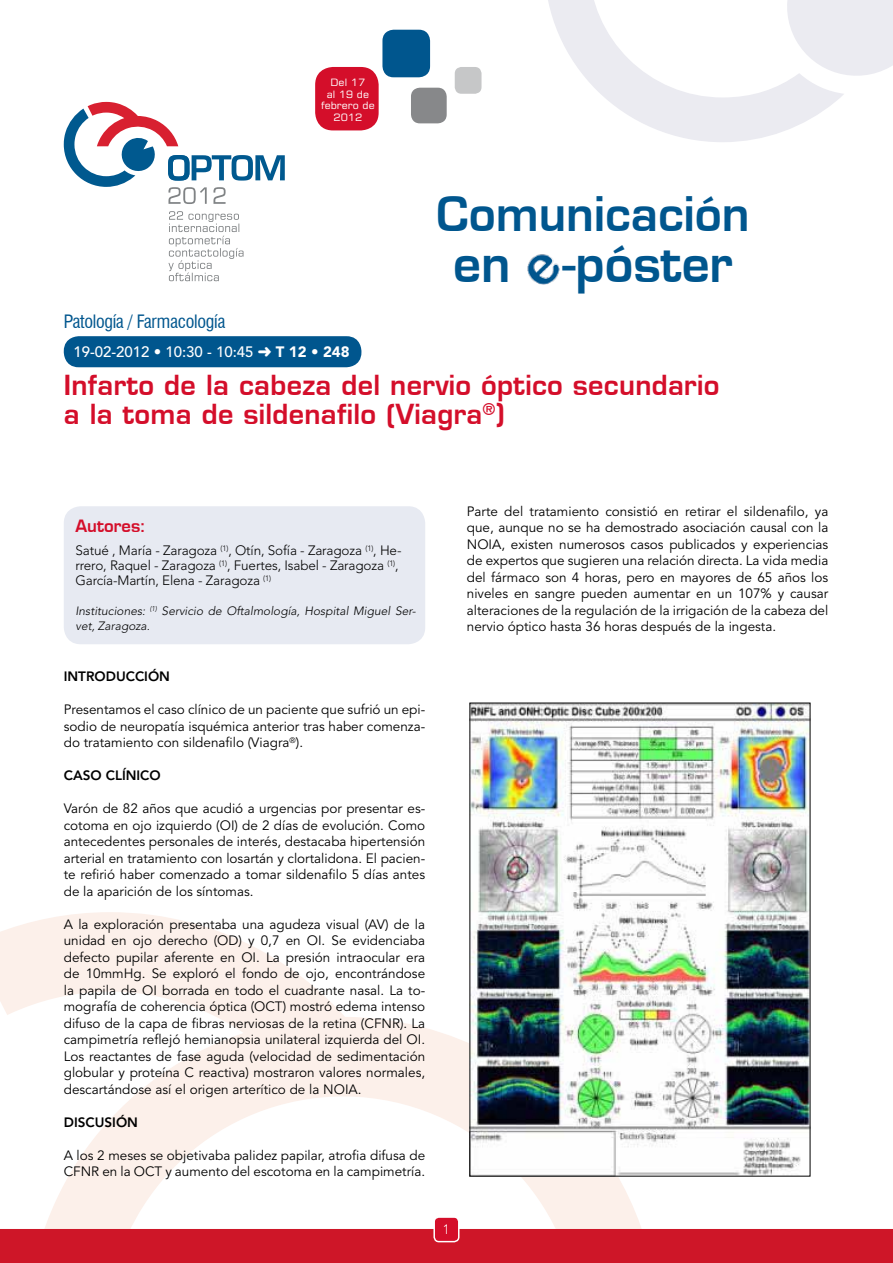
<style>
.page{position:relative;width:893px;height:1263px;background:#fff}
.page>*{position:absolute;margin:0;border:0;box-sizing:border-box;transform-origin:0 0}
.t1{font:49.2px "Square 721 Dm Normal";color:#00568e}
.t2{font:46.5px "Square 721 Dm Normal";color:#00568e}
.t3{font:27px/28.5px "Square 721 Dm Normal";letter-spacing:.01em;color:#d40e2a}
.t4{font:condensed 18px "Swiss 721 BT";letter-spacing:-.015em;color:#00568e}
.t5{font:16.65px "Square 721 Dm Normal";color:#d40e2a}
.t6{font:500 15px "Avenir";color:#fff}
.t7{font:13.5px/16.5px "Avenir";color:#000;text-align:justify}
.t8{font:300 13.5px/15px "Avenir";letter-spacing:-.01em;color:#000}
.t9{font:800 13.5px "Avenir";color:#000}
.t10{font:300 13.5px "Avenir";color:#fff}
.t11{font:italic 300 12px/15px "Avenir";color:#000}
.t12{font:10.2px/11.7px "Square 721";color:#fff;text-align:center;scale:1.05 1}
.s1{font-weight:900}
</style>
<div class="page">
<svg style="left:548px;top:0;width:345px;height:142px"></svg>
<svg style="left:0;top:912px;width:646px;height:317px"></svg>
<div style="left:0;top:1229px;width:893px;height:34px;background:#ce1628"></div>
<svg style="left:64px;top:102px;width:221px;height:102px"></svg>
<svg style="left:168px;top:211px;width:76px;height:70px"></svg>
<div style="left:64px;top:506px;width:361px;height:138px;background:#e7eaf2;border-radius:17px"></div>
<div style="left:64px;top:336px;width:297px;height:31px;background:#00568e;border-radius:15px"></div>
<div style="left:315px;top:67px;width:64px;height:63px;background:#d40e2a;border-radius:18px"></div>
<div style="left:382px;top:30px;width:48px;height:47px;background:#00568e;border-radius:11px"></div>
<div style="left:411px;top:88px;width:36px;height:35px;background:#87888a;border-radius:9px"></div>
<div style="left:455px;top:67px;width:26px;height:27px;background:#c6c7c8;border-radius:7px"></div>
<div style="left:434px;top:1217px;width:25px;height:24px;background:#d40e2a;border-radius:5px"></div>
<div style="left:433px;top:1216px;width:26px;height:26px;border:1px solid #fff;border-radius:5px"></div>
<img style="left:527px;top:254px;width:33px;height:31px">
<img style="left:471px;top:705px;width:337px;height:469px">
<h3 class="t4" style="left:64px;top:311px;width:163px">Patología / Farmacología</h3>
<p class="t12" style="left:321px;top:76px;width:53px">Del 17<br>al 19 de febrero de<br>2012</p>
<p class="t6" style="left:73px;top:343px;width:278px">19-02-2012 • 10:30 - 10:45 ➜ <span class="s1">T 12 • 248</span></p>
<h2 class="t2" style="left:436px;top:185px;width:315px">Comunicación</h2>
<h1 class="t1" style="left:453px;top:233px;width:281px">en -póster</h1>
<h3 class="t3" style="left:64px;top:370px;width:657px">Infarto de la cabeza del nervio óptico secundario a la toma de sildenafilo (Viagra<sup>®</sup>)</h3>
<p class="t5" style="left:75px;top:515px;width:72px">Autores:</p>
<p class="t8" style="left:75px;top:543px;width:328px">Satué , María - Zaragoza <sup>(1)</sup>, Otín, Sofía - Zaragoza <sup>(1)</sup>, He&shy;rrero, Raquel - Zaragoza <sup>(1)</sup>, Fuertes, Isabel - Zaragoza <sup>(1)</sup>,<br>García-Martín, Elena - Zaragoza <sup>(1)</sup></p>
<p class="t11" style="left:75px;top:603px;width:342px">Instituciones: <sup>(1)</sup> Servicio de Oftalmología, Hospital Miguel Ser&shy;vet, Zaragoza.</p>
<p class="t9" style="left:64px;top:668px;width:108px">INTRODUCCIÓN</p>
<p class="t7" style="left:64px;top:701px;width:363px">Presentamos el caso clínico de un paciente que sufrió un epi&shy;sodio de neuropatía isquémica anterior tras haber comenza&shy;do tratamiento con sildenafilo (Viagra<sup>®</sup>).</p>
<p class="t9" style="left:64px;top:767px;width:98px">CASO CLÍNICO</p>
<p class="t7" style="left:64px;top:800px;width:363px">Varón de 82 años que acudió a urgencias por presentar es&shy;cotoma en ojo izquierdo (OI) de 2 días de evolución. Como antecedentes personales de interés, destacaba hipertensión arterial en tratamiento con losartán y clortalidona. El pacien&shy;te refirió haber comenzado a tomar sildenafilo 5 días antes de la aparición de los síntomas.</p>
<p class="t7" style="left:64px;top:916px;width:363px">A la exploración presentaba una agudeza visual (AV) de la unidad en ojo derecho (OD) y 0,7 en OI. Se evidenciaba defecto pupilar aferente en OI. La presión intraocular era de 10mmHg. Se exploró el fondo de ojo, encontrándose la papila de OI borrada en todo el cuadrante nasal. La to&shy;mografía de coherencia óptica (OCT) mostró edema intenso difuso de la capa de fibras nerviosas de la retina (CFNR). La campimetría reflejó hemianopsia unilateral izquierda del OI.<br>Los reactantes de fase aguda (velocidad de sedimentación globular y proteína C reactiva) mostraron valores normales, descartándose así el origen arterítico de la NOIA.</p>
<p class="t9" style="left:64px;top:1114px;width:76px">DISCUSIÓN</p>
<p class="t7" style="left:64px;top:1147px;width:363px">A los 2 meses se objetivaba palidez papilar, atrofia difusa de<br>CFNR en la OCT y aumento del escotoma en la campimetría.</p>
<p class="t10" style="left:443px;top:1222px;width:9px">1</p>
<p class="t7" style="left:467px;top:503px;width:363px">Parte del tratamiento consistió en retirar el sildenafilo, ya que, aunque no se ha demostrado asociación causal con la NOIA, existen numerosos casos publicados y experiencias de expertos que sugieren una relación directa. La vida media del fármaco son 4 horas, pero en mayores de 65 años los niveles en sangre pueden aumentar en un 107% y causar alteraciones de la regulación de la irrigación de la cabeza del nervio óptico hasta 36 horas después de la ingesta.</p>
</div>
